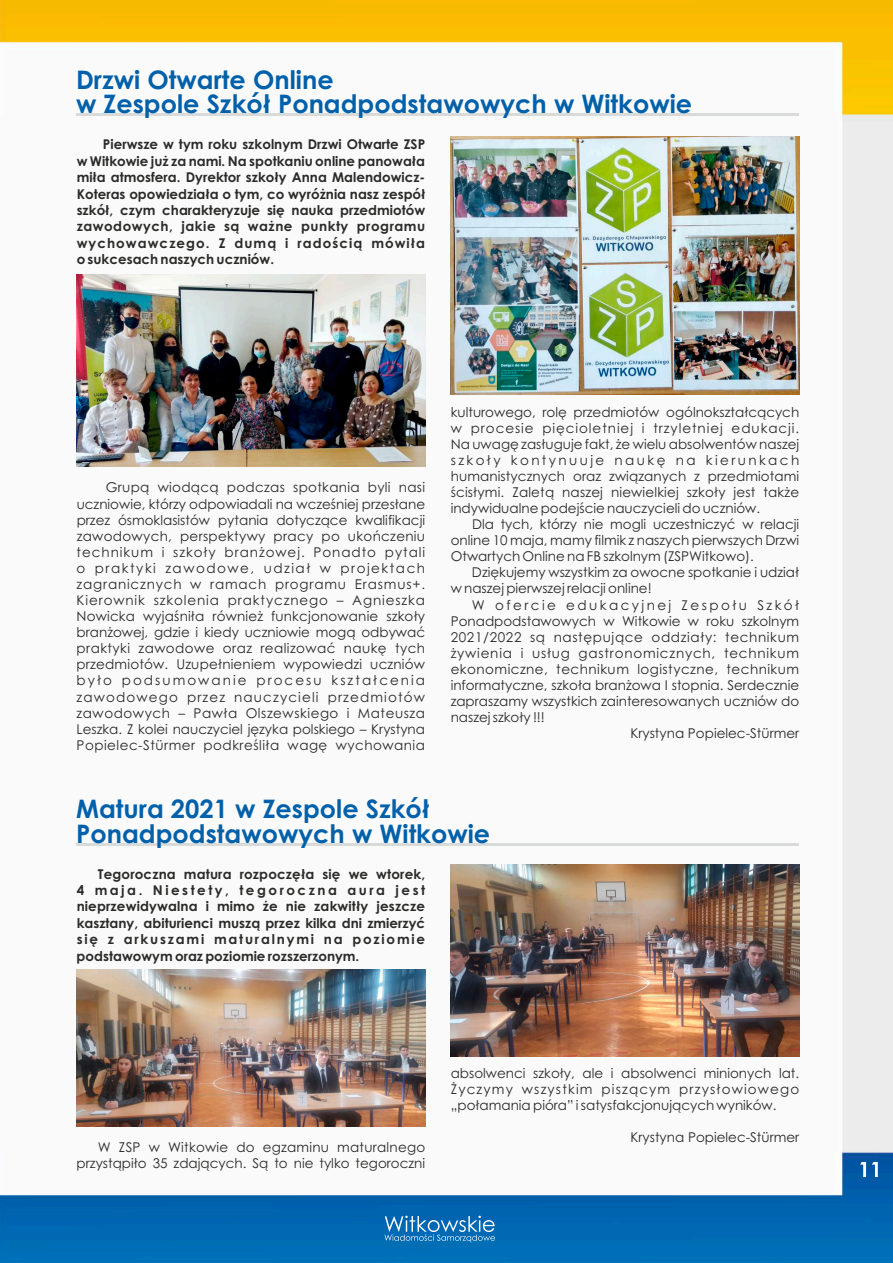
<style>
.page{position:relative;width:893px;height:1263px;background:#fff}
.page>*{position:absolute;margin:0;border:0;box-sizing:border-box;transform-origin:0 0}
.t1{font:700 25.5px/24.8px "Century Gothic";color:#0060aa}
.t2{font:13.5px/16px "Century Gothic";color:#2a2a29;text-align:justify}
.t3{font:700 13.5px/16.4px "Century Gothic";color:#2a2a29;text-align:justify}
</style>
<div class="page">
<img style="left:0;top:0;width:893px;height:1263px">
<svg style="left:860px;top:1162px;width:18px;height:15px"></svg>
<svg style="left:384px;top:1216px;width:111px;height:26px;background:#3386c1"></svg>
<hr style="left:76px;top:114px;width:723px;height:2px;background:#d9dada">
<img style="left:77px;top:274px;width:348px;height:193px">
<img style="left:451px;top:136px;width:348px;height:259px">
<hr style="left:76px;top:843px;width:723px;height:2px;background:#d9dada">
<img style="left:77px;top:969px;width:348px;height:157px">
<img style="left:451px;top:865px;width:348px;height:191px">
<h1 class="t1" style="left:76px;top:69px;width:618px">Drzwi Otwarte Online<br>w Zespole Szkół Ponadpodstawowych w Witkowie</h1>
<p class="t3" style="left:77px;top:138px;width:350px;text-indent:26px">Pierwsze w tym roku szkolnym Drzwi Otwarte ZSP w Witkowie już za nami. Na spotkaniu online panowała miła atmosfera. Dyrektor szkoły Anna Malendowicz-Koteras opowiedziała o tym, co wyróżnia nasz zespół szkół, czym charakteryzuje się nauka przedmiotów zawodowych, jakie są ważne punkty programu wychowawczego. Z dumą i radością mówiła o sukcesach naszych uczniów.</p>
<p class="t2" style="left:77px;top:481px;width:350px;text-indent:29px">Grupą wiodącą podczas spotkania byli nasi uczniowie, którzy odpowiadali na wcześniej przesłane przez ósmoklasistów pytania dotyczące kwalifikacji zawodowych, perspektywy pracy po ukończeniu technikum i szkoły branżowej. Ponadto pytali o praktyki zawodowe, udział w projektach zagranicznych w ramach programu Erasmus+.<br>Kierownik szkolenia praktycznego – Agnieszka Nowicka wyjaśniła również funkcjonowanie szkoły branżowej, gdzie i kiedy uczniowie mogą odbywać praktyki zawodowe oraz realizować naukę tych przedmiotów. Uzupełnieniem wypowiedzi uczniów było podsumowanie procesu kształcenia zawodowego przez nauczycieli przedmiotów zawodowych – Pawła Olszewskiego i Mateusza Leszka. Z kolei nauczyciel języka polskiego – Krystyna Popielec-Stürmer podkreśliła wagę wychowania</p>
<p class="t2" style="left:451px;top:405px;width:350px">kulturowego, rolę przedmiotów ogólnokształcących w procesie pięcioletniej i trzyletniej edukacji.<br>Na uwagę zasługuje fakt, że wielu absolwentów naszej szkoły kontynuuje naukę na kierunkach humanistycznych oraz związanych z przedmiotami ścisłymi. Zaletą naszej niewielkiej szkoły jest także indywidualne podejście nauczycieli do uczniów.</p>
<p class="t2" style="left:451px;top:517px;width:350px;text-indent:21px">Dla tych, którzy nie mogli uczestniczyć w relacji online 10 maja, mamy filmik z naszych pierwszych Drzwi Otwartych Online na FB szkolnym (ZSPWitkowo).</p>
<p class="t2" style="left:451px;top:566px;width:350px;text-indent:21px">Dziękujemy wszystkim za owocne spotkanie i udział w naszej pierwszej relacji online!</p>
<p class="t2" style="left:451px;top:598px;width:350px;text-indent:21px">W ofercie edukacyjnej Zespołu Szkół Ponadpodstawowych w Witkowie w roku szkolnym 2021/2022 są następujące oddziały: technikum żywienia i usług gastronomicznych, technikum ekonomiczne, technikum logistyczne, technikum informatyczne, szkoła branżowa I stopnia. Serdecznie zapraszamy wszystkich zainteresowanych uczniów do naszej szkoły !!!</p>
<p class="t2" style="left:630px;top:726px;width:170px">Krystyna Popielec-Stürmer</p>
<h1 class="t1" style="left:76px;top:798px;width:416px">Matura 2021 w Zespole Szkół<br>Ponadpodstawowych w Witkowie</h1>
<p class="t3" style="left:77px;top:867px;width:350px;text-indent:21px">Tegoroczna matura rozpoczęła się we wtorek, 4 maja. Niestety, tegoroczna aura jest nieprzewidywalna i mimo że nie zakwitły jeszcze kasztany, abiturienci muszą przez kilka dni zmierzyć się z arkuszami maturalnymi na poziomie podstawowym oraz poziomie rozszerzonym.</p>
<p class="t2" style="left:77px;top:1140px;width:350px;text-align:right">W ZSP w Witkowie do egzaminu maturalnego przystąpiło 35 zdających. Są to nie tylko tegoroczni</p>
<p class="t2" style="left:451px;top:1066px;width:350px">absolwenci szkoły, ale i absolwenci minionych lat.<br>Życzymy wszystkim piszącym przysłowiowego „połamania pióra” i satysfakcjonujących wyników.</p>
<p class="t2" style="left:630px;top:1130px;width:170px">Krystyna Popielec-Stürmer</p>
</div>
